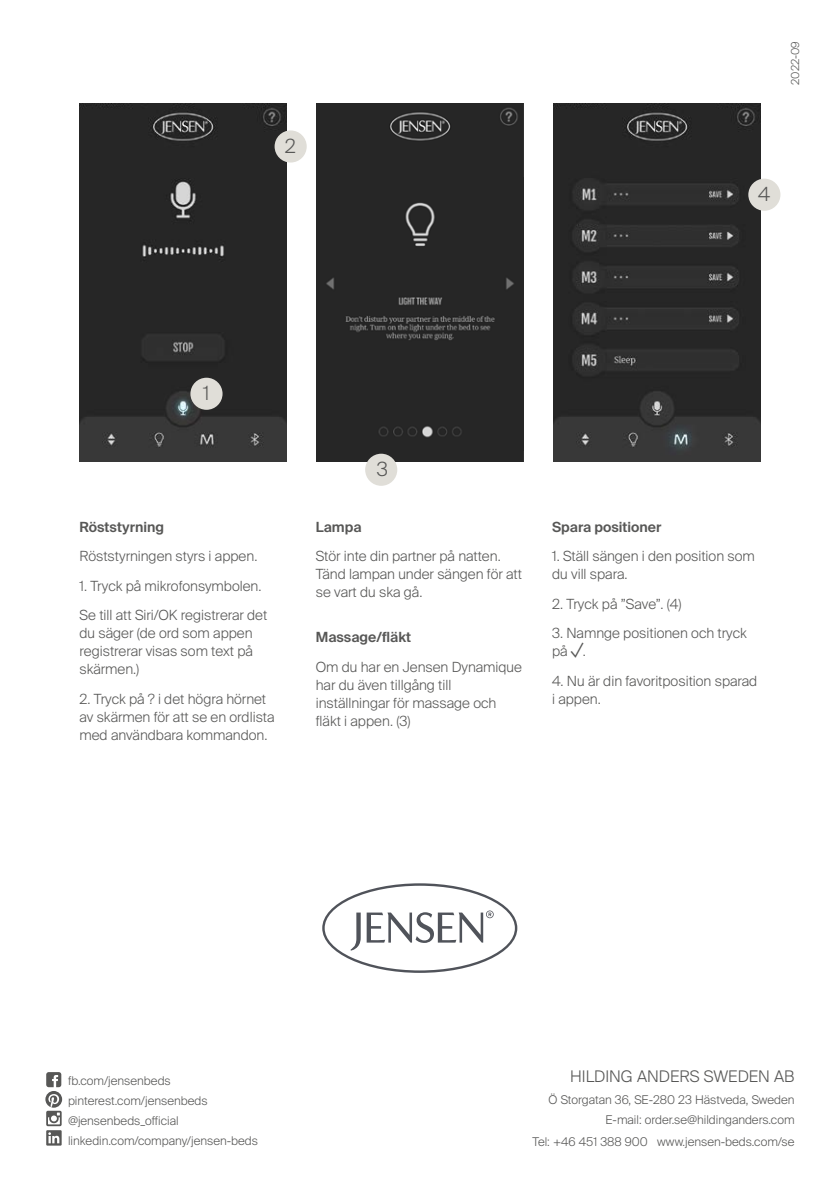
<style>
.page{position:relative;width:840px;height:1191px;background:#fff}
.page>*{position:absolute;margin:0;border:0;box-sizing:border-box;transform-origin:0 0}
.t1{font:300 19.6px "Suisse Intl";color:#575756}
.t2{font:300 16px "Suisse Intl";color:#575756}
.t3{font:300 14px/18px "Suisse Intl";color:#575756}
.t4{font:600 14px "Suisse Intl";color:#575756}
.t5{font:300 12px "Suisse Intl";color:#575756}
.t6{font:300 11px "Suisse Intl";color:#575756}
.s1{font-family:"Proxima Nova";font-weight:400;font-size:24px}
</style>
<div class="page">
<img style="left:79px;top:103px;width:207px;height:358px">
<div style="left:274px;top:130px;width:32px;height:32px;background:#e0ded8;border-radius:50%"></div>
<div style="left:190px;top:378px;width:32px;height:32px;background:#e0ded8;border-radius:50%"></div>
<img style="left:553px;top:103px;width:206px;height:358px">
<div style="left:747px;top:179px;width:33px;height:32px;background:#e0ded8;border-radius:50%"></div>
<div style="left:317px;top:103px;width:206px;height:358px;background:#262626"></div>
<div style="left:317px;top:177px;width:206px;height:234px;background:#262626"></div>
<div style="left:317px;top:411px;width:206px;height:39px;background:#262626"></div>
<div style="left:317px;top:103px;width:38px;height:40px;background:#262626"></div>
<div style="left:365px;top:454px;width:32px;height:32px;background:#e0ded8;border-radius:50%"></div>
<div style="left:317px;top:344px;width:206px;height:36px;background:#262626"></div>
<svg style="left:45px;top:1072px;width:17px;height:73px"></svg>
<svg style="left:322px;top:883px;width:195px;height:90px"></svg>
<p class="t1" style="left:285px;top:135px;width:13px">2</p>
<p class="t6" style="left:788px;top:85px;width:45px;rotate:-90deg">2022-09</p>
<p class="t1" style="left:757px;top:183px;width:13px">4</p>
<p class="t1" style="left:203px;top:382px;width:8px">1</p>
<p class="t4" style="left:79px;top:519px;width:86px">Röststyrning</p>
<p class="t3" style="left:79px;top:547px;width:179px">Röststyrningen styrs i appen.</p>
<p class="t3" style="left:79px;top:577px;width:183px">1. Tryck på mikrofonsymbolen.</p>
<p class="t3" style="left:79px;top:606px;width:189px">Se till att Siri/OK registrerar det du säger (de ord som appen registrerar visas som text på skärmen.)</p>
<p class="t3" style="left:79px;top:689px;width:196px">2. Tryck på ? i det högra hörnet av skärmen för att se en ordlista med användbara kommandon.</p>
<p class="t1" style="left:376px;top:458px;width:13px">3</p>
<p class="t4" style="left:315px;top:519px;width:47px">Lampa</p>
<p class="t3" style="left:315px;top:547px;width:207px">Stör inte din partner på natten.<br>Tänd lampan under sängen för att se vart du ska gå.</p>
<p class="t4" style="left:315px;top:629px;width:97px">Massage/fläkt</p>
<p class="t3" style="left:315px;top:658px;width:207px">Om du har en Jensen Dynamique har du även tillgång till inställningar för massage och fläkt i appen. (3)</p>
<p class="t4" style="left:552px;top:519px;width:111px">Spara positioner</p>
<p class="t3" style="left:552px;top:547px;width:204px">1. Ställ sängen i den position som du vill spara.</p>
<p class="t3" style="left:552px;top:595px;width:131px">2. Tryck på ”Save”. (4)</p>
<p class="t3" style="left:552px;top:624px;width:196px">3. Namnge positionen och tryck på <span class="s1">✓</span>.</p>
<p class="t3" style="left:552px;top:671px;width:206px">4. Nu är din favoritposition sparad i appen.</p>
<p class="t5" style="left:68px;top:1074px;width:104px">fb.com/jensenbeds</p>
<p class="t5" style="left:68px;top:1094px;width:141px">pinterest.com/jensenbeds</p>
<p class="t5" style="left:68px;top:1114px;width:112px">@jensenbeds_official</p>
<p class="t5" style="left:68px;top:1134px;width:191px">linkedin.com/company/jensen-beds</p>
<p class="t2" style="left:569px;top:1066px;width:226px">HILDING ANDERS SWEDEN AB</p>
<p class="t5" style="left:548px;top:1092px;width:247px">Ö Storgatan 36, SE-280 23 Hästveda, Sweden</p>
<p class="t5" style="left:605px;top:1112px;width:191px">E-mail: order.se@hildinganders.com</p>
<p class="t5" style="left:532px;top:1134px;width:263px">Tel: +46 451 388 900 www.jensen-beds.com/se</p>
</div>
